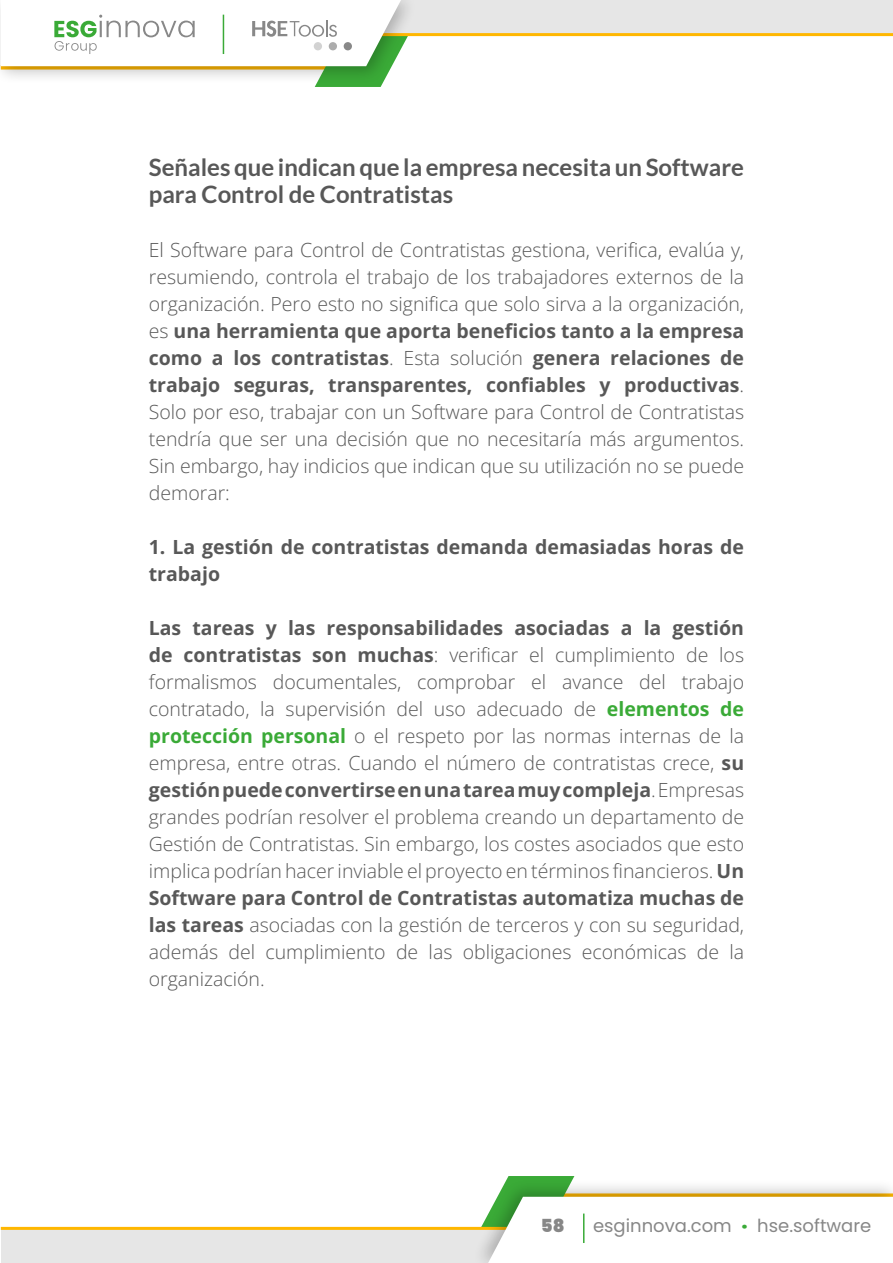
<style>
.page{position:relative;width:893px;height:1263px;background:#fff}
.page>*{position:absolute;margin:0;border:0;box-sizing:border-box;transform-origin:0 0}
.t1{font:700 24px/27px "Lato";color:#585858}
.t2{font:300 19.5px/27px "Open Sans";color:#585858;text-align:justify}
.t3{font:700 19.5px/27px "Open Sans";color:#585858}
.t4{font:18px "Poppins";color:#878787}
.t5{font:900 18px "Poppins";color:#878787}
.s1{font-weight:700}
.s2{font-weight:700;color:#3aaa37}
.s3{font-weight:900;color:#3aaa37}
</style>
<div class="page">
<div style="left:1px;top:0;width:892px;height:34px;background:#e6e6e6"></div>
<hr style="left:269px;top:33px;width:624px;height:3px;background:#ffb700">
<div style="left:1px;top:1229px;width:892px;height:34px;background:#e6e6e6"></div>
<hr style="left:1px;top:1227px;width:625px;height:3px;background:#ffb700">
<svg style="left:473px;top:1176px;width:420px;height:87px"></svg>
<hr style="left:583px;top:1213px;width:1px;height:30px;background:#3aaa37">
<svg style="left:1px;top:0;width:415px;height:87px"></svg>
<p class="t1" style="left:149px;top:153px;width:597px">Señales que indican que la empresa necesita un Software para Control de Contratistas</p>
<p class="t2" style="left:149px;top:236px;width:597px">El Software para Control de Contratistas gestiona, verifica, evalúa y, resumiendo, controla el trabajo de los trabajadores externos de la organización. Pero esto no significa que solo sirva a la organización, es <span class="s1">una herramienta que aporta beneficios tanto a la empresa como a los contratistas</span>. Esta solución <span class="s1">genera relaciones de trabajo seguras, transparentes, confiables y productivas</span>.<br>Solo por eso, trabajar con un Software para Control de Contratistas tendría que ser una decisión que no necesitaría más argumentos.<br>Sin embargo, hay indicios que indican que su utilización no se puede demorar:</p>
<p class="t3" style="left:149px;top:533px;width:597px">1. La gestión de contratistas demanda demasiadas horas de trabajo</p>
<p class="t2" style="left:149px;top:614px;width:597px"><span class="s1">Las tareas y las responsabilidades asociadas a la gestión de contratistas son muchas</span>: verificar el cumplimiento de los formalismos documentales, comprobar el avance del trabajo contratado, la supervisión del uso adecuado de <span class="s2">elementos de protección personal</span> o el respeto por las normas internas de la empresa, entre otras. Cuando el número de contratistas crece, <span class="s1">su gestión puede convertirse en una tarea muy compleja</span>. Empresas grandes podrían resolver el problema creando un departamento de Gestión de Contratistas. Sin embargo, los costes asociados que esto implica podrían hacer inviable el proyecto en términos financieros. <span class="s1">Un Software para Control de Contratistas automatiza muchas de las tareas</span> asociadas con la gestión de terceros y con su seguridad, además del cumplimiento de las obligaciones económicas de la organización.</p>
<p class="t5" style="left:541px;top:1216px;width:25px">58</p>
<p class="t4" style="left:593px;top:1216px;width:280px">esginnova.com <span class="s3">·</span> hse.software</p>
</div>
